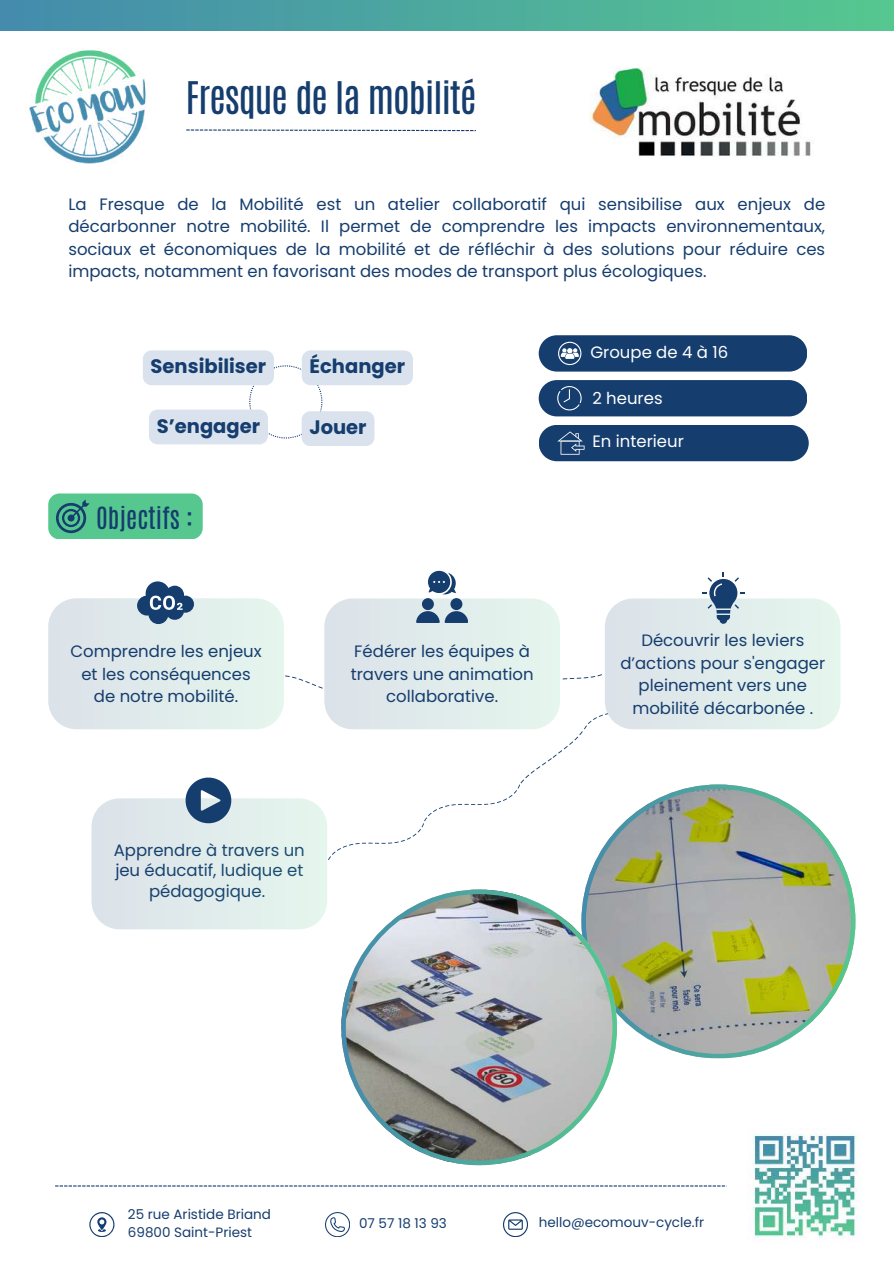
<style>
.page{position:relative;width:894px;height:1264px;background:#fff}
.page>*{position:absolute;margin:0;border:0;box-sizing:border-box;transform-origin:0 0}
.t1{font:37.5px "Antonio";letter-spacing:-.025em;color:#153d6e}
.t2{font:25.5px "Antonio";color:#153d6e}
.t3{font:700 19.5px "Poppins";color:#153d6e}
.t4{font:16.5px/22.5px "Poppins";color:#153d6e;text-align:center}
.t5{font:16.5px "Poppins";color:#fff}
.t6{font:13.5px/18px "Poppins";color:#153d6e}
</style>
<div class="page">
<svg style="left:55px;top:1185px;width:670px;height:1px"></svg>
<img style="left:747px;top:1128px;width:111px;height:112px">
<svg style="left:325px;top:1212px;width:24px;height:24px"></svg>
<svg style="left:503px;top:1212px;width:24px;height:24px"></svg>
<svg style="left:89px;top:1212px;width:25px;height:24px"></svg>
<div style="left:0;top:0;width:893px;height:31px;background:linear-gradient(to right,#448bad,#56c78f)"></div>
<img style="left:29px;top:50px;width:117px;height:114px">
<svg style="left:186px;top:129px;width:290px;height:2px"></svg>
<svg style="left:616px;top:858px;width:238px;height:199px"></svg>
<img style="left:341px;top:929px;width:275px;height:236px">
<img style="left:589px;top:67px;width:225px;height:90px">
<div style="left:538px;top:335px;width:269px;height:36px;background:#153d6e;border-radius:18px"></div>
<svg style="left:558px;top:342px;width:23px;height:23px"></svg>
<div style="left:538px;top:380px;width:269px;height:36px;background:#153d6e;border-radius:18px"></div>
<svg style="left:557px;top:386px;width:24px;height:24px"></svg>
<div style="left:538px;top:425px;width:270px;height:36px;background:#153d6e;border-radius:18px"></div>
<svg style="left:557px;top:431px;width:27px;height:23px"></svg>
<div style="left:48px;top:493px;width:155px;height:46px;background:#56c88f;border-radius:11px"></div>
<svg style="left:56px;top:499px;width:33px;height:34px"></svg>
<svg style="left:48px;top:570px;width:792px;height:359px"></svg>
<svg style="left:143px;top:350px;width:270px;height:96px"></svg>
<h1 class="t1" style="left:186px;top:71px;width:292px">Fresque de la mobilité</h1>
<p class="t4" style="left:68px;top:193px;width:758px;text-align:justify">La Fresque de la Mobilité est un atelier collaboratif qui sensibilise aux enjeux de décarbonner notre mobilité. Il permet de comprendre les impacts environnementaux, sociaux et économiques de la mobilité et de réfléchir à des solutions pour réduire ces impacts, notamment en favorisant des modes de transport plus écologiques.</p>
<p class="t3" style="left:151px;top:353px;width:117px">Sensibiliser</p>
<p class="t3" style="left:309px;top:353px;width:97px">Échanger</p>
<p class="t3" style="left:157px;top:412px;width:105px">S’engager</p>
<p class="t3" style="left:309px;top:414px;width:59px">Jouer</p>
<h2 class="t2" style="left:96px;top:500px;width:98px">Objectifs :</h2>
<p class="t5" style="left:590px;top:340px;width:139px">Groupe de 4 à 16</p>
<p class="t5" style="left:592px;top:387px;width:72px">2 heures</p>
<p class="t5" style="left:592px;top:429px;width:93px">En interieur</p>
<p class="t4" style="left:70px;top:640px;width:193px">Comprendre les enjeux et les conséquences de notre mobilité.</p>
<p class="t4" style="left:620px;top:629px;width:206px">Découvrir les leviers d’actions pour s'engager pleinement vers une mobilité décarbonée .</p>
<p class="t4" style="left:350px;top:640px;width:184px">Fédérer les équipes à travers une animation collaborative.</p>
<p class="t4" style="left:114px;top:840px;width:192px;line-height:20.2px">Apprendre à travers un jeu éducatif, ludique et pédagogique.</p>
<p class="t6" style="left:128px;top:1205px;width:144px">25 rue Aristide Briand<br>69800 Saint-Priest</p>
<p class="t6" style="left:359px;top:1214px;width:89px">07 57 18 13 93</p>
<p class="t6" style="left:538px;top:1213px;width:167px">hello@ecomouv-cycle.fr</p>
</div>
